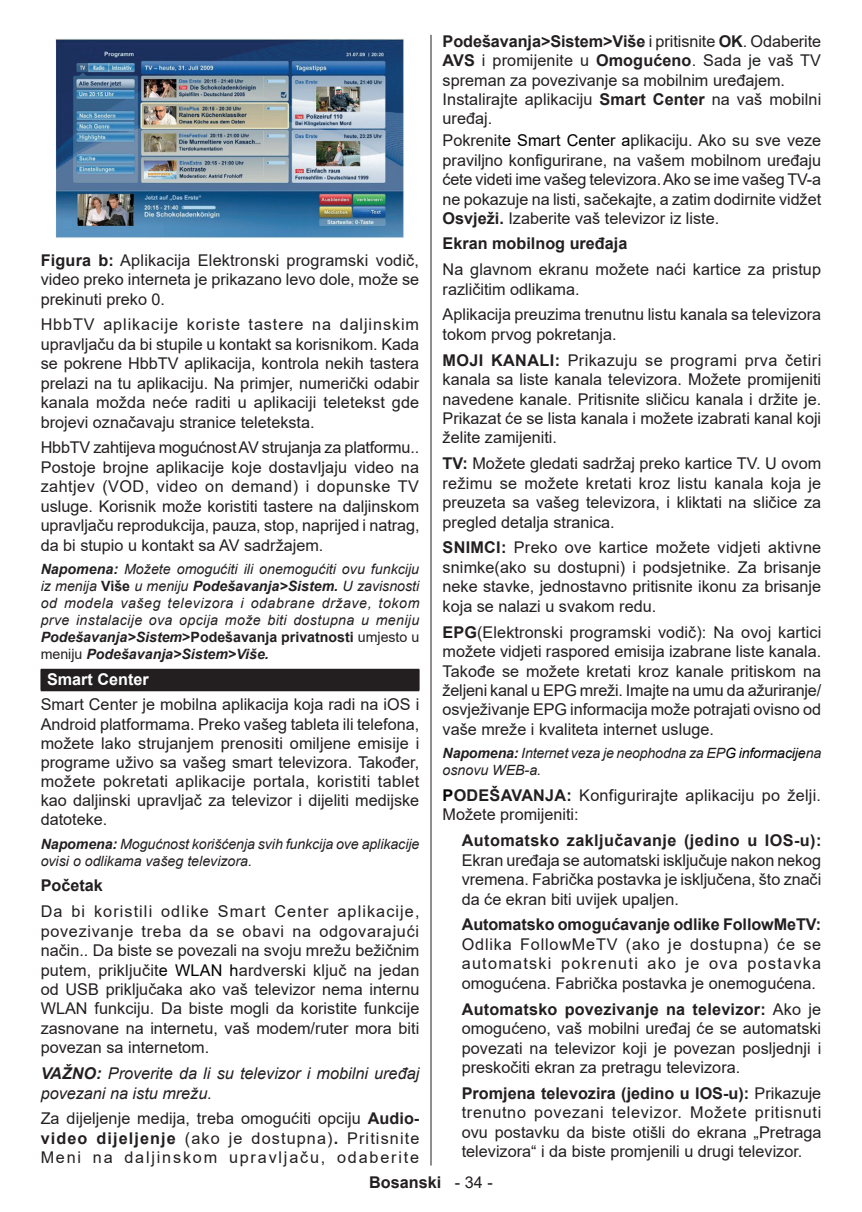
<style>
.page{position:relative;width:862px;height:1212px;background:#fff}
.page>*{position:absolute;margin:0;border:0;box-sizing:border-box;transform-origin:0 0}
.t1{font:16.2px/19.3px "Arial";color:#231f20;text-align:justify}
.t2{font:700 16.2px "Arial";color:#231f20}
.t3{font:italic 16.2px/19.3px "Arial";color:#231f20}
.t4{font:700 16.2px "Arial";letter-spacing:.025em;color:#231f20}
.t5{font:700 16.2px "Arial";color:#fff}
.t6{font:italic 14.17px/17.1px "Arial";letter-spacing:-.005em;color:#231f20}
.s1{font-weight:700}
.s2{font-weight:700;font-style:normal}
.s3{font-style:normal}
.s4{color:#000001}
.s5{font-weight:700;color:#000001}
.s6{font-weight:400}
</style>
<div class="page">
<hr style="left:430px;top:35px;width:1px;height:1130px;background:#231f20">
<div style="left:41px;top:669px;width:378px;height:22px;background:#231f20"></div>
<img style="left:56px;top:38px;width:348px;height:200px">
<p class="t1" style="left:41px;top:250px;width:380px"><span class="s1">Figura b:</span> Aplikacija Elektronski programski vodič, video preko interneta je prikazano levo dole, može se prekinuti preko 0.</p>
<p class="t1" style="left:41px;top:315px;width:380px">HbbTV aplikacije koriste tastere na daljinskim upravljaču da bi stupile u kontakt sa korisnikom. Kada se pokrene HbbTV aplikacija, kontrola nekih tastera prelazi na tu aplikaciju. Na primjer, numerički odabir kanala možda neće raditi u aplikaciji teletekst gde brojevi označavaju stranice teleteksta.</p>
<p class="t1" style="left:41px;top:438px;width:380px">HbbTV zahtijeva mogućnost AV strujanja za platformu..<br>Postoje brojne aplikacije koje dostavljaju video na zahtjev (VOD, video on demand) i dopunske TV usluge. Korisnik može koristiti tastere na daljinskom upravljaču reprodukcija, pauza, stop, naprijed i natrag, da bi stupio u kontakt sa AV sadržajem.</p>
<p class="t6" style="left:41px;top:561px;width:380px;text-align:justify"><span class="s1">Napomena:</span> Možete omogućiti ili onemogućiti ovu funkciju iz menija <span class="s2">Više</span> u meniju <span class="s1">Podešavanja&gt;Sistem.</span> U zavisnosti od modela vašeg televizora i odabrane države, tokom prve instalacije ova opcija može biti dostupna u meniju <span class="s1">Podešavanja&gt;Sistem</span><span class="s2">&gt;Podešavanja privatnosti</span> <span class="s3">umjesto u meniju</span> <span class="s1">Podešavanja&gt;Sistem&gt;Više.</span></p>
<p class="t5" style="left:47px;top:668px;width:103px">Smart Center</p>
<p class="t1" style="left:41px;top:695px;width:380px">Smart Center je mobilna aplikacija koja radi na iOS i Android platformama. Preko vašeg tableta ili telefona, možete lako strujanjem prenositi omiljene emisije i programe uživo sa vašeg smart televizora. Također, možete pokretati aplikacije portala, koristiti tablet kao daljinski upravljač za televizor i dijeliti medijske datoteke.</p>
<p class="t6" style="left:41px;top:835px;width:380px"><span class="s1">Napomena:</span> Mogućnost korišćenja svih funkcija ove aplikacije ovisi o odlikama vašeg televizora.</p>
<p class="t2" style="left:41px;top:874px;width:64px">Početak</p>
<p class="t1" style="left:41px;top:902px;width:380px">Da bi koristili odlike Smart Center aplikacije, povezivanje treba da se obavi na odgovarajući način.. Da biste se povezali na svoju mrežu bežičnim putem, priključit<span class="s4">e WLAN h</span>ardverski ključ na jedan od USB priključaka ako vaš televizor nema internu WLAN funkciju. Da biste mogli da koristite funkcije zasnovane na internetu, vaš modem/ruter mora biti povezan sa internetom.</p>
<p class="t3" style="left:41px;top:1064px;width:380px"><span class="s1">VAŽNO:</span> Proverite da li su televizor i mobilni uređaj povezani na istu mrežu.</p>
<p class="t1" style="left:41px;top:1109px;width:380px">Za dijeljenje medija, treba omogućiti opciju <span class="s1">Audio&shy;video dijeljenje</span> (ako je dostupna)<span class="s1">.</span> Pritisnite Meni na daljinskom upravljaču, odaberite</p>
<p class="t1" style="left:442px;top:31px;width:380px;text-align:left"><span class="s1">Podešavanja&gt;Sistem&gt;Više</span> i pritisnite <span class="s1">OK</span>. Odaberite <span class="s1">AVS</span> i promijenite u <span class="s1">Omogućeno</span>. Sada je vaš TV spreman za povezivanje sa mobilnim uređajem.<br>Instalirajte aplikaciju <span class="s1">Smart Center</span> na vaš mobilni uređaj.</p>
<p class="t1" style="left:442px;top:131px;width:380px">Pokrenit<span class="s4">e Smart Center a</span>plikaciju. Ako su sve veze praviljno konfigurirane, na vašem mobilnom uređaju ćete videti ime vašeg televizora. Ako se ime vašeg TV-a ne pokazuje na listi, sačekajte, a zatim dodirnite vidžet <span class="s1">Osvježi.</span> Izaberite vaš televizor iz liste.</p>
<p class="t2" style="left:442px;top:232px;width:186px">Ekran mobilnog uređaja</p>
<p class="t1" style="left:442px;top:260px;width:380px">Na glavnom ekranu možete naći kartice za pristup različitim odlikama.</p>
<p class="t1" style="left:442px;top:305px;width:380px">Aplikacija preuzima trenutnu listu kanala sa televizora tokom prvog pokretanja.</p>
<p class="t1" style="left:442px;top:350px;width:380px"><span class="s1">MOJI KANALI:</span> Prikazuju se programi prva četiri kanala sa liste kanala televizora. Možete promijeniti navedene kanale. Pritisnite sličicu kanala i držite je.<br>Prikazat će se lista kanala i možete izabrati kanal koji želite zamijeniti.</p>
<p class="t1" style="left:442px;top:454px;width:380px"><span class="s1">TV:</span> Možete gledati sadržaj preko kartice TV. U ovom režimu se možete kretati kroz listu kanala koja je preuzeta sa vašeg televizora, i kliktati na sličice za pregled detalja stranica.</p>
<p class="t1" style="left:442px;top:538px;width:380px"><span class="s1">SNIMCI:</span> Preko ove kartice možete vidjeti aktivne snimke(ako su dostupni) i podsjetnike. Za brisanje neke stavke, jednostavno pritisnite ikonu za brisanje koja se nalazi u svakom redu.</p>
<p class="t1" style="left:442px;top:622px;width:380px"><span class="s1">EPG</span>(Elektronski programski vodič): Na ovoj kartici možete vidjeti raspored emisija izabrane liste kanala.<br>Takođe se možete kretati kroz kanale pritiskom na željeni kanal u EPG mreži. Imajte na umu da ažuriranje/ osvježivanje EPG informacija može potrajati ovisno od vaše mreže i kvaliteta internet usluge.</p>
<p class="t6" style="left:442px;top:745px;width:380px"><span class="s1">Napomena:</span> Internet veza je neophodna za EP<span class="s4">G informacije</span>na osnovu WEB-a.</p>
<p class="t1" style="left:442px;top:785px;width:380px"><span class="s5">P</span><span class="s1">ODEŠAVANJA:</span> Konfigurirajte aplikaciju po želji.<br>Možete promijeniti:</p>
<p class="t4" style="left:461px;top:829px;width:361px">Automatsko zaključavanje (jedino u IOS-u):</p>
<p class="t1" style="left:461px;top:850px;width:361px">Ekran uređaja se automatski isključuje nakon nekog vremena. Fabrička postavka je isključena, što znači da će ekran biti uvijek upaljen.</p>
<p class="t2" style="left:461px;top:913px;width:361px">Automatsko omogućavanje odlike FollowMeTV:</p>
<p class="t1" style="left:461px;top:934px;width:361px">Odlika FollowMeTV (ako je dostupna) će se automatski pokrenuti ako je ova postavka omogućena. Fabrička postavka je onemogućena.</p>
<p class="t1" style="left:461px;top:999px;width:361px"><span class="s1">Automatsko povezivanje na televizor:</span> Ako je omogućeno, vaš mobilni uređaj će se automatski povezati na televizor koji je povezan posljednji i preskočiti ekran za pretragu televizora.</p>
<p class="t1" style="left:461px;top:1083px;width:361px"><span class="s1">Promjena televozira (jedino u IOS-u):</span> Prikazuje trenutno povezani televizor. Možete pritisnuti ovu postavku da biste otišli do ekrana „Pretraga televizora“ i da biste promjenili u drugi televizor.</p>
<p class="t2" style="left:369px;top:1171px;width:125px">Bosanski <span class="s6">- 34 -</span></p>
</div>
